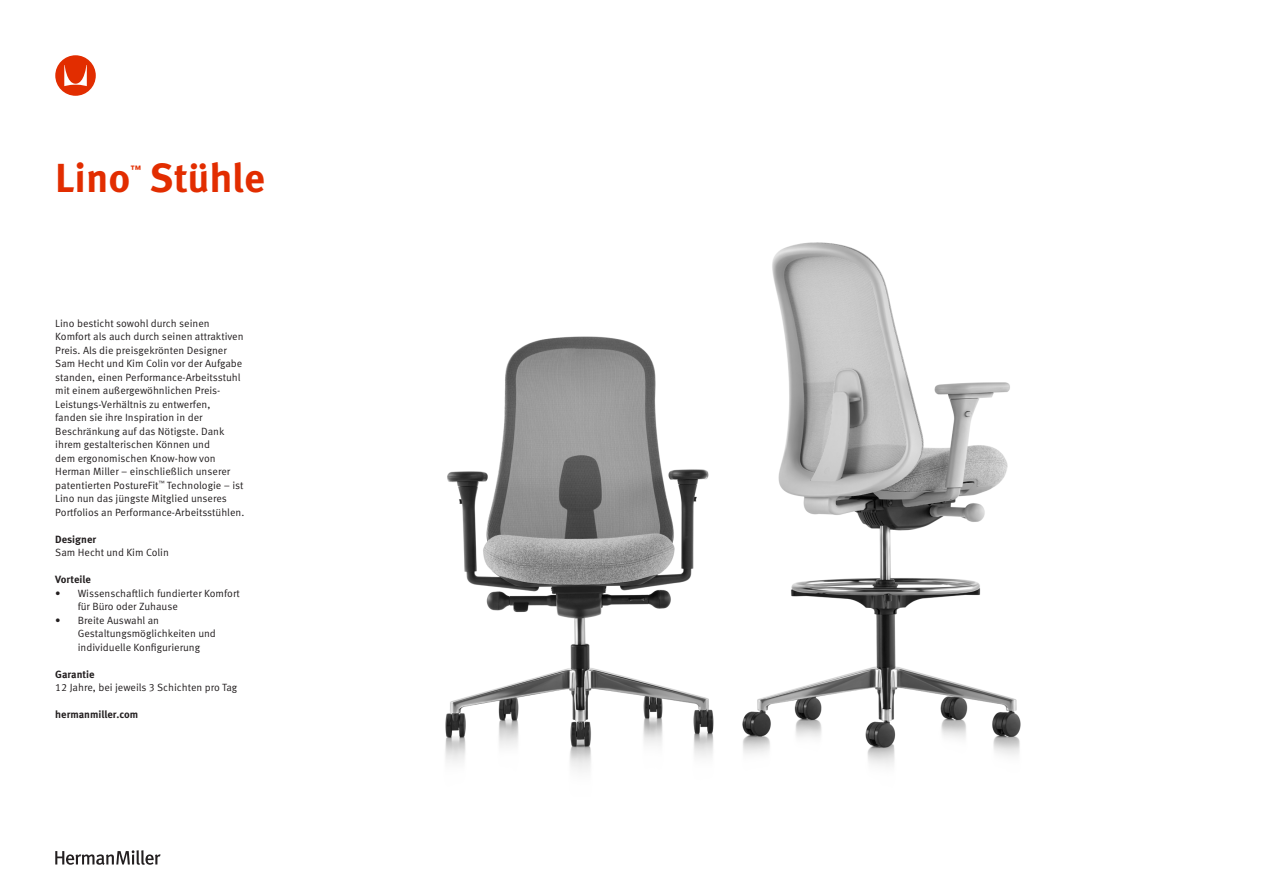
<style>
.page{position:relative;width:1263px;height:893px;background:#fff}
.page>*{position:absolute;margin:0;border:0;box-sizing:border-box;transform-origin:0 0}
.t1{font:700 40.5px "Meta OT";color:#e22d00}
.Body_Copy{font:10.5px/13.5px "Meta OT";color:#231f20}
.Body_Copy-2{font:700 10.5px "Meta OT";color:#231f20}
.t2{font:700 10.5px "Meta OT";color:#e22d00}
</style>
<div class="page">
<svg style="left:55px;top:55px;width:41px;height:41px"></svg>
<svg style="left:55px;top:850px;width:106px;height:15px"></svg>
<img style="left:445px;top:242px;width:576px;height:529px">
<p class="t1" style="left:55px;top:152px;width:77px">Lino</p>
<p class="t2" style="left:131px;top:162px;width:12px">™</p>
<p class="t1" style="left:150px;top:152px;width:117px">Stühle</p>
<p class="Body_Copy" style="left:55px;top:317px;width:191px">Lino besticht sowohl durch seinen Komfort als auch durch seinen attraktiven Preis. Als die preisgekrönten Designer Sam Hecht und Kim Colin vor der Aufgabe standen, einen Performance-Arbeitsstuhl mit einem außergewöhnlichen Preis-Leistungs-Verhältnis zu entwerfen, fanden sie ihre Inspiration in der Beschränkung auf das Nötigste. Dank ihrem gestalterischen Können und<br>dem ergonomischen Know-how von Herman Miller – einschließlich unserer patentierten PostureFit<sup>™</sup> Technologie – ist Lino nun das jüngste Mitglied unseres Portfolios an Performance-Arbeitsstühlen.</p>
<p class="Body_Copy-2" style="left:55px;top:533px;width:42px">Designer</p>
<p class="Body_Copy" style="left:55px;top:546px;width:115px">Sam Hecht und Kim Colin</p>
<p class="Body_Copy-2" style="left:55px;top:573px;width:37px">Vorteile</p>
<p class="Body_Copy" style="left:78px;top:587px;width:164px;text-indent:-22px">• Wissenschaftlich fundierter Komfort für Büro oder Zuhause</p>
<p class="Body_Copy" style="left:78px;top:614px;width:140px;text-indent:-22px">• Breite Auswahl an<br>Gestaltungsmöglichkeiten und individuelle Konfigurierung</p>
<p class="Body_Copy-2" style="left:55px;top:668px;width:41px">Garantie</p>
<p class="Body_Copy" style="left:55px;top:681px;width:183px">12 Jahre, bei jeweils 3 Schichten pro Tag</p>
<p class="Body_Copy-2" style="left:55px;top:708px;width:85px">hermanmiller.com</p>
</div>
